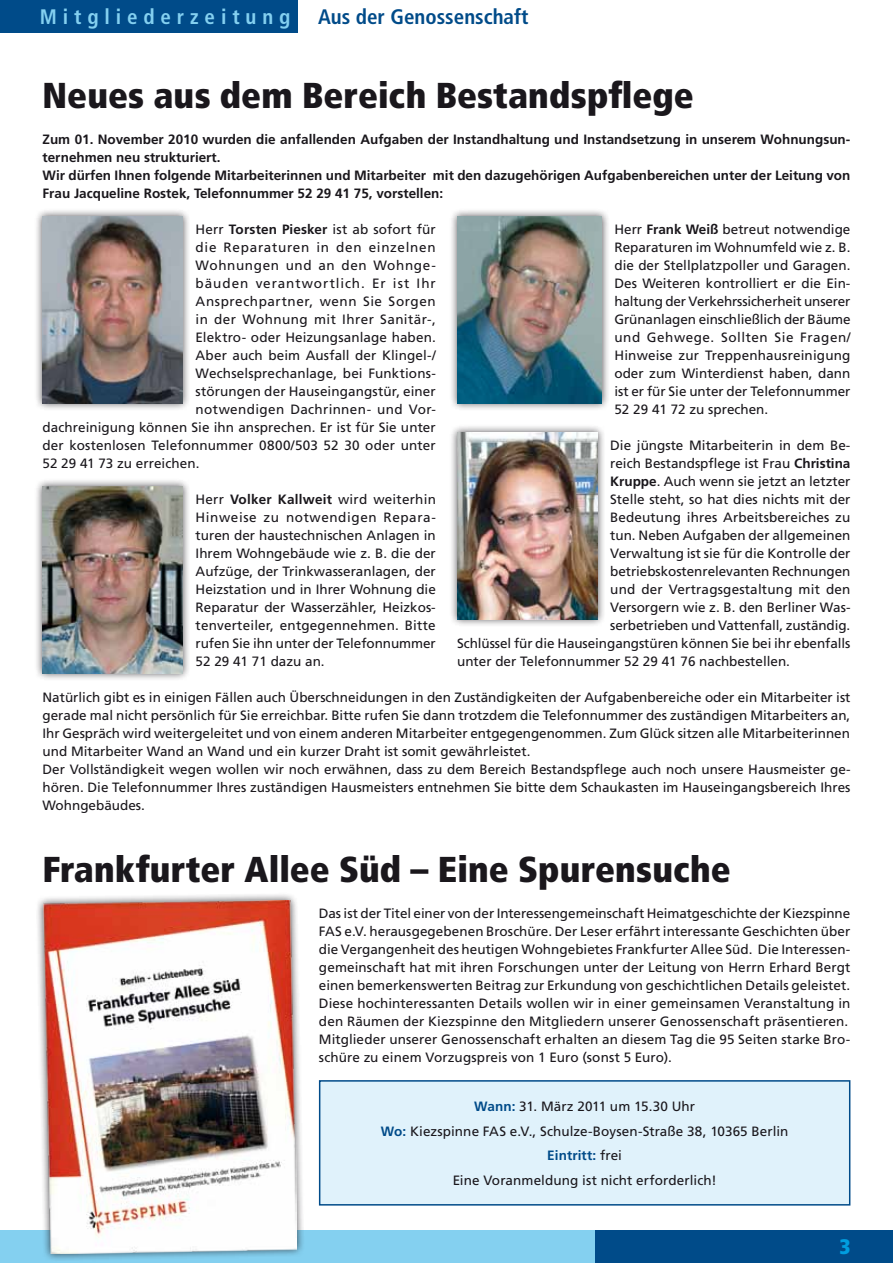
<style>
.page{position:relative;width:893px;height:1263px;background:#fff}
.page>*{position:absolute;margin:0;border:0;box-sizing:border-box;transform-origin:0 0}
.t1{font:900 condensed 36px "Frutiger LT Std";letter-spacing:.005em;color:#1a171c}
.t2{font:700 condensed 21px "Frutiger LT Std";color:#004b89}
.t3{font:700 condensed 21px "Frutiger LT Std";letter-spacing:.28em;color:#84d0f0}
.t4{font:900 condensed 21px "Frutiger LT Std";color:#009ee0}
.t5{font:13.5px/18px "Frutiger LT Std";color:#1a171c;text-align:justify}
.t6{font:700 13.5px/18px "Frutiger LT Std";color:#1a171c}
.t7{font:13.5px "Frutiger LT Std";letter-spacing:.07em;color:#1a171c}
.t8{font:13.5px "Frutiger LT Std";letter-spacing:.045em;color:#1a171c}
.t9{font:13.5px "Frutiger LT Std";letter-spacing:.03em;color:#1a171c}
.t10{font:13.5px "Frutiger LT Std";letter-spacing:.025em;color:#1a171c}
.t11{font:13.5px "Frutiger LT Std";letter-spacing:.055em;color:#1a171c}
.t12{font:13.5px "Frutiger LT Std";letter-spacing:.05em;color:#1a171c}
.s1{font-weight:700}
.s2{font-weight:700;color:#004b89}
</style>
<div class="page">
<div style="left:0;top:1230px;width:893px;height:33px;background:#84d0f0"></div>
<div style="left:0;top:0;width:297px;height:33px;background:#004b89"></div>
<div style="left:595px;top:1230px;width:298px;height:33px;background:#004b89"></div>
<div style="left:34px;top:208px;width:157px;height:203px;background:#1a171c;opacity:.75"></div>
<img style="left:43px;top:216px;width:140px;height:187px">
<div style="left:34px;top:478px;width:157px;height:203px;background:#1a171c;opacity:.75"></div>
<img style="left:43px;top:486px;width:140px;height:187px">
<div style="left:449px;top:424px;width:156px;height:203px;background:#1a171c;opacity:.75"></div>
<img style="left:457px;top:432px;width:140px;height:187px">
<div style="left:449px;top:208px;width:161px;height:203px;background:#1a171c;opacity:.75"></div>
<img style="left:457px;top:216px;width:145px;height:187px">
<div style="left:35px;top:892px;width:270px;height:369px;background:#1a171c;opacity:.75"></div>
<img style="left:43px;top:900px;width:254px;height:353px">
<div style="left:320px;top:1081px;width:530px;height:124px;background:#e0f2fb"></div>
<div style="left:319px;top:1080px;width:531px;height:125px;border:2px solid #004b89"></div>
<h2 class="t3" style="left:40px;top:4px;width:252px">Mitgliederzeitung</h2>
<h2 class="t2" style="left:318px;top:4px;width:212px">Aus der Genossenschaft</h2>
<h1 class="t1" style="left:43px;top:73px;width:653px">Neues aus dem Bereich Bestandspflege</h1>
<p class="t6" style="left:43px;top:130px;width:809px">Zum 01. November 2010 wurden die anfallenden Aufgaben der Instandhaltung und Instandsetzung in unserem Wohnungsun&shy;ternehmen neu strukturiert.<br>Wir dürfen Ihnen folgende Mitarbeiterinnen und Mitarbeiter mit den dazugehörigen Aufgabenbereichen unter der Leitung von Frau Jacqueline Rostek, Telefonnummer 52 29 41 75, vorstellen:</p>
<p class="t5" style="left:196px;top:220px;width:242px">Herr <span class="s1">Torsten Piesker</span> ist ab sofort für</p>
<p class="t11" style="left:196px;top:239px;width:242px">die Reparaturen in den einzelnen</p>
<p class="t12" style="left:196px;top:257px;width:242px">Wohnungen und an den Wohnge-</p>
<p class="t7" style="left:196px;top:275px;width:242px">bäuden verantwortlich. Er ist Ihr</p>
<p class="t8" style="left:196px;top:293px;width:242px">Ansprechpartner, wenn Sie Sorgen</p>
<p class="t9" style="left:196px;top:311px;width:242px">in der Wohnung mit Ihrer Sanitär-,</p>
<p class="t5" style="left:196px;top:328px;width:242px">Elektro- oder Heizungsanlage haben.</p>
<p class="t5" style="left:196px;top:346px;width:242px">Aber auch beim Ausfall der Klingel-/</p>
<p class="t5" style="left:196px;top:364px;width:242px">Wechselsprechanlage, bei Funktions-</p>
<p class="t5" style="left:196px;top:382px;width:242px">störungen der Hauseingangstür, einer</p>
<p class="t10" style="left:196px;top:401px;width:242px">notwendigen Dachrinnen- und Vor-</p>
<p class="t5" style="left:43px;top:418px;width:395px">dachreinigung können Sie ihn ansprechen. Er ist für Sie unter</p>
<p class="t5" style="left:43px;top:436px;width:395px">der kostenlosen Telefonnummer 0800/503 52 30 oder unter</p>
<p class="t5" style="left:43px;top:454px;width:159px">52 29 41 73 zu erreichen.</p>
<p class="t5" style="left:196px;top:490px;width:242px">Herr <span class="s1">Volker Kallweit</span> wird weiterhin Hinweise zu notwendigen Repara&shy;turen der haustechnischen Anlagen in Ihrem Wohngebäude wie z. B. die der Aufzüge, der Trinkwasseranlagen, der Heizstation und in Ihrer Wohnung die Reparatur der Wasserzähler, Heizkos&shy;tenverteiler, entgegennehmen. Bitte rufen Sie ihn unter der Telefonnummer 52 29 41 71 dazu an.</p>
<p class="t5" style="left:614px;top:220px;width:238px">Herr <span class="s1">Frank Weiß</span> betreut notwendige Reparaturen im Wohnumfeld wie z. B. die der Stellplatzpoller und Garagen.<br>Des Weiteren kontrolliert er die Ein&shy;haltung der Verkehrssicherheit unserer Grünanlagen einschließlich der Bäume und Gehwege. Sollten Sie Fragen/ Hinweise zur Treppenhausreinigung oder zum Winterdienst haben, dann ist er für Sie unter der Telefonnummer 52 29 41 72 zu sprechen.</p>
<p class="t5" style="left:610px;top:436px;width:242px">Die jüngste Mitarbeiterin in dem Be-</p>
<p class="t5" style="left:610px;top:454px;width:242px">reich Bestandspflege ist Frau <span class="s1">Christina</span></p>
<p class="t5" style="left:610px;top:472px;width:242px"><span class="s1">Kruppe</span>. Auch wenn sie jetzt an letzter</p>
<p class="t5" style="left:610px;top:490px;width:242px">Stelle steht, so hat dies nichts mit der</p>
<p class="t5" style="left:610px;top:508px;width:242px">Bedeutung ihres Arbeitsbereiches zu</p>
<p class="t5" style="left:610px;top:526px;width:242px">tun. Neben Aufgaben der allgemeinen</p>
<p class="t5" style="left:610px;top:544px;width:242px">Verwaltung ist sie für die Kontrolle der</p>
<p class="t5" style="left:610px;top:562px;width:242px">betriebskostenrelevanten Rechnungen</p>
<p class="t5" style="left:610px;top:580px;width:242px">und der Vertragsgestaltung mit den</p>
<p class="t5" style="left:610px;top:598px;width:242px">Versorgern wie z. B. den Berliner Was-</p>
<p class="t5" style="left:610px;top:616px;width:242px">serbetrieben und Vattenfall, zuständig.</p>
<p class="t5" style="left:457px;top:634px;width:395px">Schlüssel für die Hauseingangstüren können Sie bei ihr ebenfalls</p>
<p class="t5" style="left:457px;top:652px;width:334px">unter der Telefonnummer 52 29 41 76 nachbestellen.</p>
<p class="t5" style="left:43px;top:688px;width:809px;text-align:left">Natürlich gibt es in einigen Fällen auch Überschneidungen in den Zuständigkeiten der Aufgabenbereiche oder ein Mitarbeiter ist gerade mal nicht persönlich für Sie erreichbar. Bitte rufen Sie dann trotzdem die Telefonnummer des zuständigen Mitarbeiters an, Ihr Gespräch wird weitergeleitet und von einem anderen Mitarbeiter entgegengenommen. Zum Glück sitzen alle Mitarbeiterinnen und Mitarbeiter Wand an Wand und ein kurzer Draht ist somit gewährleistet.<br>Der Vollständigkeit wegen wollen wir noch erwähnen, dass zu dem Bereich Bestandspflege auch noch unsere Hausmeister ge&shy;hören. Die Telefonnummer Ihres zuständigen Hausmeisters entnehmen Sie bitte dem Schaukasten im Hauseingangsbereich Ihres Wohngebäudes.</p>
<h1 class="t1" style="left:43px;top:847px;width:690px">Frankfurter Allee Süd – Eine Spurensuche</h1>
<p class="t5" style="left:319px;top:904px;width:533px;text-align:left">Das ist der Titel einer von der Interessengemeinschaft Heimatgeschichte der Kiezspinne FAS e.V. herausgegebenen Broschüre. Der Leser erfährt interessante Geschichten über die Vergangenheit des heutigen Wohngebietes Frankfurter Allee Süd. Die Interessen&shy;gemeinschaft hat mit ihren Forschungen unter der Leitung von Herrn Erhard Bergt einen bemerkenswerten Beitrag zur Erkundung von geschichtlichen Details geleistet.<br>Diese hochinteressanten Details wollen wir in einer gemeinsamen Veranstaltung in den Räumen der Kiezspinne den Mitgliedern unserer Genossenschaft präsentieren.<br>Mitglieder unserer Genossenschaft erhalten an diesem Tag die 95 Seiten starke Bro&shy;schüre zu einem Vorzugspreis von 1 Euro (sonst 5 Euro).</p>
<p class="t5" style="left:381px;top:1094px;width:409px;line-height:24.8px;text-align:center"><span class="s2">Wann:</span> 31. März 2011 um 15.30 Uhr<br><span class="s2">Wo:</span> Kiezspinne FAS e.V., Schulze-Boysen-Straße 38, 10365 Berlin <span class="s2">Eintritt:</span> frei<br>Eine Voranmeldung ist nicht erforderlich!</p>
<h2 class="t4" style="left:839px;top:1234px;width:12px">3</h2>
</div>
